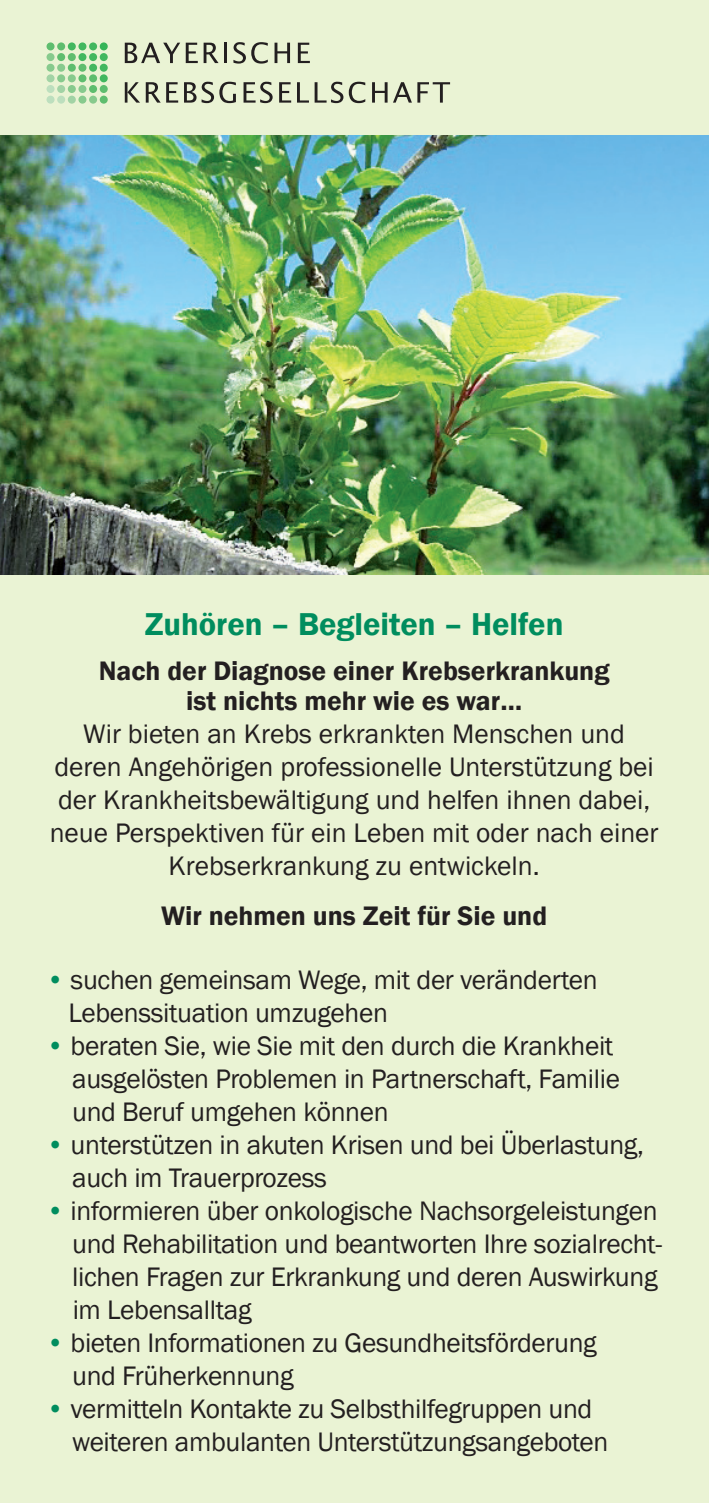
<style>
.page{position:relative;width:709px;height:1503px;background:#fff}
.page>*{position:absolute;margin:0;border:0;box-sizing:border-box;transform-origin:0 0}
.t1{font:600 32.5px "Franklin Gothic";color:#008d5e}
.t2{font:27.5px/33px "Franklin Gothic";letter-spacing:-.015em;color:#231f20}
.t3{font:600 27.5px/30px "Franklin Gothic";color:#231f20;text-align:center}
.s1{color:#008d5e}
</style>
<div class="page">
<div style="left:0;top:0;width:709px;height:1502px;background:#eaf3d4"></div>
<svg style="left:125px;top:43px;width:55px;height:20px"></svg>
<svg style="left:186px;top:43px;width:12px;height:20px"></svg>
<svg style="left:204px;top:43px;width:14px;height:20px"></svg>
<hr style="left:224px;top:43px;width:3px;height:20px;background:#231f20">
<svg style="left:233px;top:42px;width:35px;height:22px"></svg>
<svg style="left:274px;top:43px;width:16px;height:20px"></svg>
<svg style="left:298px;top:43px;width:12px;height:20px"></svg>
<svg style="left:125px;top:82px;width:15px;height:21px"></svg>
<svg style="left:146px;top:82px;width:32px;height:21px"></svg>
<svg style="left:184px;top:82px;width:52px;height:21px"></svg>
<svg style="left:243px;top:82px;width:30px;height:21px"></svg>
<svg style="left:279px;top:82px;width:12px;height:21px"></svg>
<svg style="left:297px;top:82px;width:46px;height:21px"></svg>
<svg style="left:349px;top:82px;width:16px;height:21px"></svg>
<svg style="left:372px;top:82px;width:15px;height:21px"></svg>
<svg style="left:393px;top:82px;width:57px;height:21px"></svg>
<div style="left:100px;top:42px;width:8px;height:8px;background:#36b558;border-radius:50%"></div>
<div style="left:89px;top:42px;width:8px;height:8px;background:#42b75f;border-radius:50%"></div>
<div style="left:78px;top:42px;width:8px;height:8px;background:#42b75f;border-radius:50%"></div>
<div style="left:68px;top:42px;width:8px;height:8px;background:#42b75f;border-radius:50%"></div>
<div style="left:100px;top:53px;width:8px;height:8px;background:#42b75f;border-radius:50%"></div>
<div style="left:89px;top:53px;width:8px;height:8px;background:#42b75f;border-radius:50%"></div>
<div style="left:78px;top:53px;width:8px;height:8px;background:#42b75f;border-radius:50%"></div>
<div style="left:100px;top:64px;width:8px;height:8px;background:#42b75f;border-radius:50%"></div>
<div style="left:89px;top:64px;width:8px;height:8px;background:#42b75f;border-radius:50%"></div>
<div style="left:100px;top:74px;width:8px;height:8px;background:#42b75f;border-radius:50%"></div>
<div style="left:57px;top:42px;width:8px;height:8px;background:#5ebd6e;border-radius:50%"></div>
<div style="left:47px;top:42px;width:8px;height:8px;background:#5ebd6e;border-radius:50%"></div>
<div style="left:68px;top:53px;width:8px;height:8px;background:#5ebd6e;border-radius:50%"></div>
<div style="left:57px;top:53px;width:8px;height:8px;background:#5ebd6e;border-radius:50%"></div>
<div style="left:78px;top:64px;width:8px;height:8px;background:#5ebd6e;border-radius:50%"></div>
<div style="left:68px;top:64px;width:8px;height:8px;background:#5ebd6e;border-radius:50%"></div>
<div style="left:89px;top:74px;width:8px;height:8px;background:#5ebd6e;border-radius:50%"></div>
<div style="left:78px;top:74px;width:8px;height:8px;background:#5ebd6e;border-radius:50%"></div>
<div style="left:100px;top:85px;width:8px;height:8px;background:#5ebd6e;border-radius:50%"></div>
<div style="left:89px;top:85px;width:8px;height:8px;background:#5ebd6e;border-radius:50%"></div>
<div style="left:100px;top:96px;width:8px;height:8px;background:#5ebd6e;border-radius:50%"></div>
<div style="left:47px;top:53px;width:8px;height:8px;background:#87ca8d;border-radius:50%"></div>
<div style="left:57px;top:64px;width:8px;height:8px;background:#87ca8d;border-radius:50%"></div>
<div style="left:47px;top:64px;width:8px;height:8px;background:#87ca8d;border-radius:50%"></div>
<div style="left:68px;top:74px;width:8px;height:8px;background:#87ca8d;border-radius:50%"></div>
<div style="left:57px;top:74px;width:8px;height:8px;background:#87ca8d;border-radius:50%"></div>
<div style="left:78px;top:85px;width:8px;height:8px;background:#87ca8d;border-radius:50%"></div>
<div style="left:68px;top:85px;width:8px;height:8px;background:#87ca8d;border-radius:50%"></div>
<div style="left:89px;top:96px;width:8px;height:8px;background:#87ca8d;border-radius:50%"></div>
<div style="left:78px;top:96px;width:8px;height:8px;background:#87ca8d;border-radius:50%"></div>
<div style="left:47px;top:74px;width:8px;height:8px;background:#a2d3a5;border-radius:50%"></div>
<div style="left:57px;top:85px;width:8px;height:8px;background:#a2d3a5;border-radius:50%"></div>
<div style="left:68px;top:96px;width:8px;height:8px;background:#a2d3a5;border-radius:50%"></div>
<div style="left:47px;top:85px;width:8px;height:8px;background:#bddfbe;border-radius:50%"></div>
<div style="left:57px;top:96px;width:8px;height:8px;background:#bddfbe;border-radius:50%"></div>
<div style="left:47px;top:96px;width:8px;height:8px;background:#bddfbe;border-radius:50%"></div>
<img style="left:0;top:135px;width:709px;height:440px">
<p class="t1" style="left:145px;top:604px;width:420px">Zuhören – Begleiten – Helfen</p>
<p class="t3" style="left:99px;top:656px;width:512px">Nach der Diagnose einer Krebserkrankung ist nichts mehr wie es war…</p>
<p class="t2" style="left:50px;top:717px;width:610px;text-align:center">Wir bieten an Krebs erkrankten Menschen und deren Angehörigen professionelle Unterstützung bei der Krankheitsbewältigung und helfen ihnen dabei, neue Perspektiven für ein Leben mit oder nach einer Krebserkrankung zu entwickeln.</p>
<p class="t3" style="left:161px;top:901px;width:387px">Wir nehmen uns Zeit für Sie und</p>
<p class="t2" style="left:68px;top:963px;width:531px;text-indent:-22px"><span class="s1">•</span> suchen gemeinsam Wege, mit der veränderten<br>Lebenssituation umzugehen</p>
<p class="t2" style="left:72px;top:1029px;width:549px;text-indent:-26px"><span class="s1">•</span> beraten Sie, wie Sie mit den durch die Krankheit ausgelösten Problemen in Partnerschaft, Familie und Beruf umgehen können</p>
<p class="t2" style="left:72px;top:1128px;width:573px;text-indent:-26px"><span class="s1">•</span> unterstützen in akuten Krisen und bei Überlastung, auch im Trauerprozess</p>
<p class="t2" style="left:72px;top:1194px;width:591px;text-indent:-26px"><span class="s1">•</span> informieren über onkologische Nachsorgeleistungen und Rehabilitation und beantworten Ihre sozialrecht&shy;lichen Fragen zur Erkrankung und deren Auswirkung im Lebensalltag</p>
<p class="t2" style="left:72px;top:1326px;width:526px;text-indent:-26px"><span class="s1">•</span> bieten Informationen zu Gesundheitsförderung und Früherkennung</p>
<p class="t2" style="left:72px;top:1392px;width:537px;text-indent:-26px"><span class="s1">•</span> vermitteln Kontakte zu Selbsthilfegruppen und weiteren ambulanten Unterstützungsangeboten</p>
</div>
